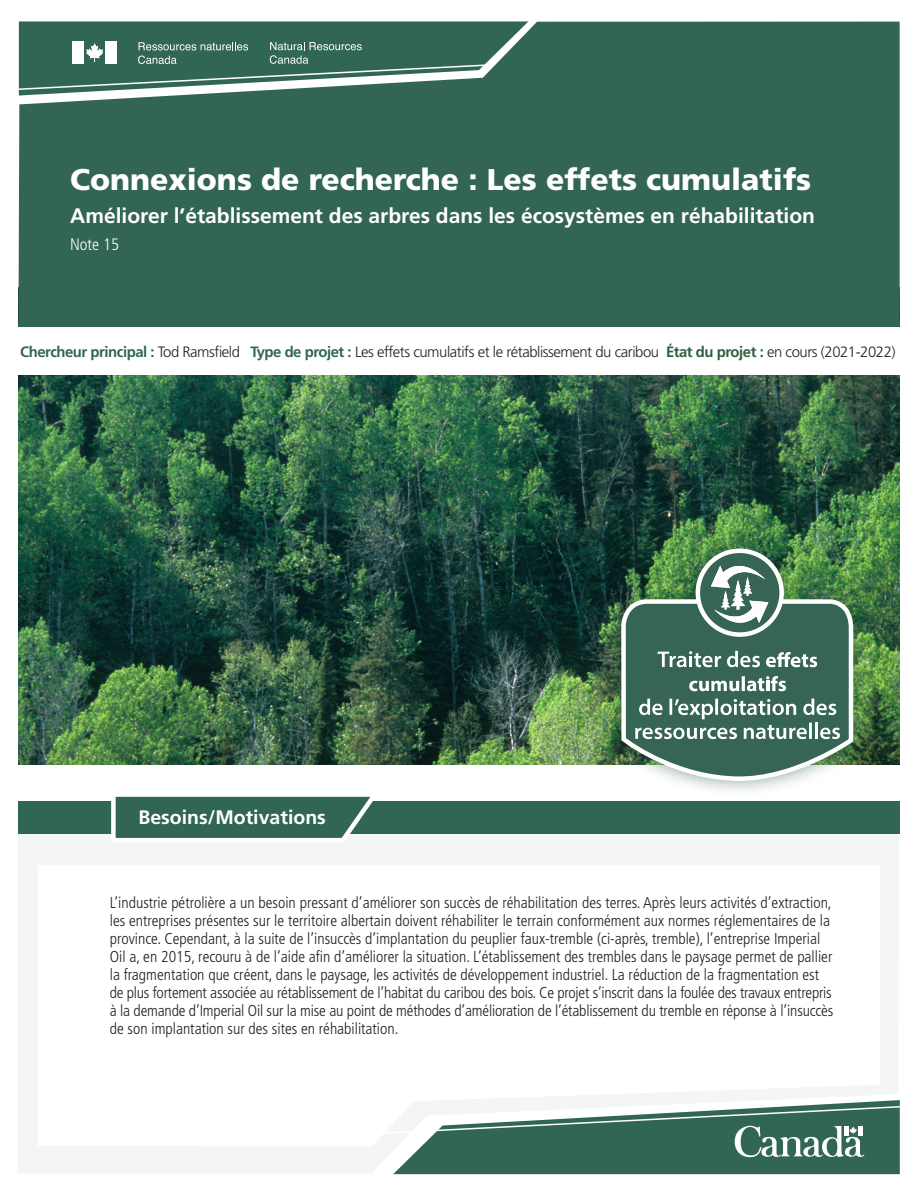
<style>
.page{position:relative;width:918px;height:1188px;background:#fff}
.page>*{position:absolute;margin:0;border:0;box-sizing:border-box;transform-origin:0 0}
.t1{font:900 30px "Frutiger";color:#fff}
.t2{font:700 21px "Frutiger";color:#fff}
.t3{font:700 19.5px "Frutiger";color:#fff}
.t4{font:300 condensed 16.5px "Frutiger";color:#fff}
.t5{font:300 condensed 15.75px/18px "Frutiger";color:#231f20}
.t6{font:300 15px "Frutiger";letter-spacing:-.03em;color:#231f20}
.s1{font-weight:700;color:#316554}
.s2{font-weight:700;color:#2f5e41}
</style>
<div class="page">
<div style="left:18px;top:833px;width:881px;height:340px;background:#f3f6f2"></div>
<svg style="left:38px;top:865px;width:842px;height:281px"></svg>
<img style="left:18px;top:375px;width:882px;height:390px">
<div style="left:18px;top:96px;width:882px;height:231px;background:#326553"></div>
<div style="left:18px;top:801px;width:882px;height:32px;background:#316554"></div>
<svg style="left:109px;top:796px;width:274px;height:49px"></svg>
<div style="left:605px;top:531px;width:265px;height:267px;background:#174637;opacity:.63"></div>
<svg style="left:18px;top:21px;width:882px;height:75px"></svg>
<svg style="left:366px;top:1100px;width:534px;height:74px"></svg>
<svg style="left:619px;top:21px;width:236px;height:761px"></svg>
<div style="left:696px;top:549px;width:88px;height:88px;border:4px solid #fff;border-radius:50%"></div>
<h1 class="t1" style="left:70px;top:161px;width:743px">Connexions de recherche : Les effets cumulatifs</h1>
<h2 class="t2" style="left:70px;top:204px;width:746px">Améliorer l’établissement des arbres dans les écosystèmes en réhabilitation</h2>
<h2 class="t4" style="left:70px;top:235px;width:50px">Note 15</h2>
<h3 class="t6" style="left:20px;top:343px;width:877px"><span class="s1">Chercheur principal :</span> Tod Ramsfield <span class="s1">Type de projet :</span> Les effets cumulatifs et le rétablissement du caribou <span class="s2">État du projet :</span> en cours (2021-2022)</h3>
<h4 class="t3" style="left:138px;top:806px;width:189px">Besoins/Motivations</h4>
<p class="t5" style="left:110px;top:893px;width:725px">L’industrie pétrolière a un besoin pressant d’améliorer son succès de réhabilitation des terres. Après leurs activités d’extraction, les entreprises présentes sur le territoire albertain doivent réhabiliter le terrain conformément aux normes réglementaires de la province. Cependant, à la suite de l’insuccès d’implantation du peuplier faux-tremble (ci-après, tremble), l’entreprise Imperial Oil a, en 2015, recouru à de l’aide afin d’améliorer la situation. L’établissement des trembles dans le paysage permet de pallier la fragmentation que créent, dans le paysage, les activités de développement industriel. La réduction de la fragmentation est de plus fortement associée au rétablissement de l’habitat du caribou des bois. Ce projet s’inscrit dans la foulée des travaux entrepris à la demande d’Imperial Oil sur la mise au point de méthodes d’amélioration de l’établissement du tremble en réponse à l’insuccès de son implantation sur des sites en réhabilitation.</p>
</div>
